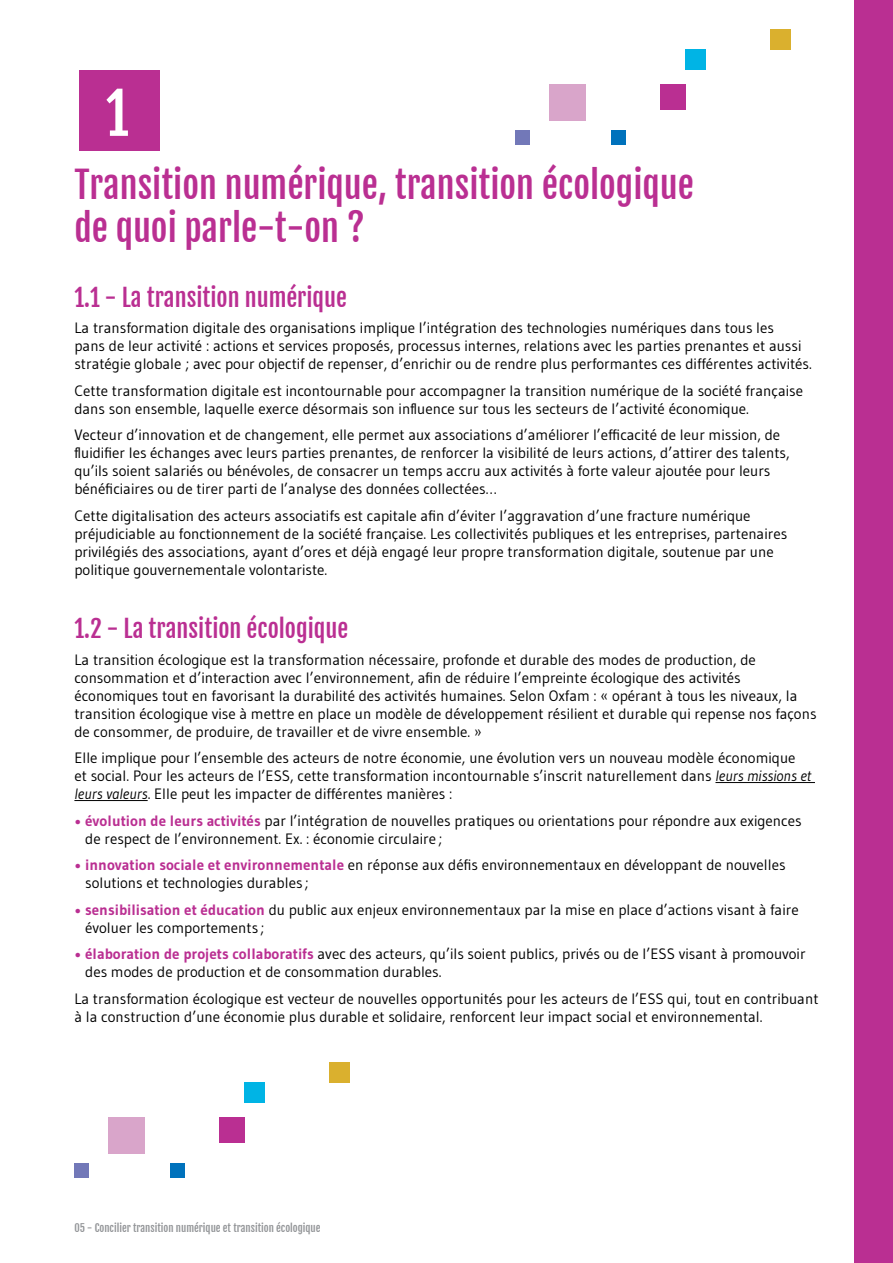
<style>
.page{position:relative;width:893px;height:1263px;background:#fff}
.page>*{position:absolute;margin:0;border:0;box-sizing:border-box;transform-origin:0 0}
.t1{font:56.55px "Fjalla One";color:#fff}
.t2{font:36px/43.2px "Fjalla One";color:#ba2f92}
.t3{font:24px "Fjalla One";color:#ba2f92}
.t4{font:15px/18px "Gudea";color:#000}
.t5{font:10.5px "Fjalla One";color:#939598}
.s1{font-style:italic}
.s2{font-weight:700;color:#ba2f92}
</style>
<div class="page">
<div style="left:855px;top:0;width:38px;height:1263px;background:#ba2f92"></div>
<hr style="left:715px;top:782px;width:100px;height:1px;background:#000">
<hr style="left:74px;top:800px;width:74px;height:1px;background:#000">
<div style="left:549px;top:84px;width:36px;height:37px;background:#d9a5ca"></div>
<div style="left:611px;top:130px;width:15px;height:15px;background:#0072bc"></div>
<div style="left:515px;top:130px;width:15px;height:15px;background:#7278b8"></div>
<div style="left:660px;top:84px;width:25px;height:26px;background:#ba2f92"></div>
<div style="left:685px;top:49px;width:21px;height:21px;background:#00b4e5"></div>
<div style="left:770px;top:29px;width:20px;height:20px;background:#dab02e"></div>
<div style="left:79px;top:70px;width:81px;height:80px;background:#ba2f92"></div>
<div style="left:108px;top:1117px;width:37px;height:37px;background:#d9a5ca"></div>
<div style="left:170px;top:1163px;width:15px;height:15px;background:#0072bc"></div>
<div style="left:74px;top:1163px;width:15px;height:15px;background:#7278b8"></div>
<div style="left:219px;top:1117px;width:26px;height:26px;background:#ba2f92"></div>
<div style="left:245px;top:1082px;width:20px;height:21px;background:#00b4e5"></div>
<div style="left:329px;top:1062px;width:21px;height:20px;background:#dab02e"></div>
<h1 class="t1" style="left:106px;top:79px;width:24px">1</h1>
<h2 class="t2" style="left:74px;top:163px;width:621px">Transition numérique, transition écologique de quoi parle-t-on ?</h2>
<h3 class="t3" style="left:74px;top:282px;width:274px">1.1 - La transition numérique</h3>
<p class="t4" style="left:74px;top:319px;width:739px">La transformation digitale des organisations implique l’intégration des technologies numériques dans tous les<br>pans de leur activité : actions et services proposés, processus internes, relations avec les parties prenantes et aussi stratégie globale ; avec pour objectif de repenser, d’enrichir ou de rendre plus performantes ces différentes activités.</p>
<p class="t4" style="left:74px;top:381px;width:730px">Cette transformation digitale est incontournable pour accompagner la transition numérique de la société française dans son ensemble, laquelle exerce désormais son influence sur tous les secteurs de l’activité économique.</p>
<p class="t4" style="left:74px;top:426px;width:717px">Vecteur d’innovation et de changement, elle permet aux associations d’améliorer l’efficacité de leur mission, de fluidifier les échanges avec leurs parties prenantes, de renforcer la visibilité de leurs actions, d’attirer des talents, qu’ils soient salariés ou bénévoles, de consacrer un temps accru aux activités à forte valeur ajoutée pour leurs bénéficiaires ou de tirer parti de l’analyse des données collectées…</p>
<p class="t4" style="left:74px;top:506px;width:714px">Cette digitalisation des acteurs associatifs est capitale afin d’éviter l’aggravation d’une fracture numérique préjudiciable au fonctionnement de la société française. Les collectivités publiques et les entreprises, partenaires privilégiés des associations, ayant d’ores et déjà engagé leur propre transformation digitale, soutenue par une politique gouvernementale volontariste.</p>
<h3 class="t3" style="left:74px;top:614px;width:275px">1.2 - La transition écologique</h3>
<p class="t4" style="left:74px;top:650px;width:744px">La transition écologique est la transformation nécessaire, profonde et durable des modes de production, de consommation et d’interaction avec l’environnement, afin de réduire l’empreinte écologique des activités économiques tout en favorisant la durabilité des activités humaines. Selon Oxfam : « opérant à tous les niveaux, la transition écologique vise à mettre en place un modèle de développement résilient et durable qui repense nos façons de consommer, de produire, de travailler et de vivre ensemble. »</p>
<p class="t4" style="left:74px;top:749px;width:739px">Elle implique pour l’ensemble des acteurs de notre économie, une évolution vers un nouveau modèle économique et social. Pour les acteurs de l’ESS, cette transformation incontournable s’inscrit naturellement dans <span class="s1">leurs missions et leurs valeurs</span>. Elle peut les impacter de différentes manières :</p>
<p class="t4" style="left:85px;top:811px;width:718px;text-indent:-11px"><span class="s2">• évolution de leurs activités</span> par l’intégration de nouvelles pratiques ou orientations pour répondre aux exigences de respect de l’environnement. Ex. : économie circulaire ;</p>
<p class="t4" style="left:85px;top:856px;width:702px;text-indent:-11px"><span class="s2">• innovation sociale et environnementale</span> en réponse aux défis environnementaux en développant de nouvelles solutions et technologies durables ;</p>
<p class="t4" style="left:85px;top:900px;width:715px;text-indent:-11px"><span class="s2">• sensibilisation et éducation</span> du public aux enjeux environnementaux par la mise en place d’actions visant à faire évoluer les comportements ;</p>
<p class="t4" style="left:85px;top:945px;width:722px;text-indent:-11px"><span class="s2">• élaboration de projets collaboratifs</span> avec des acteurs, qu’ils soient publics, privés ou de l’ESS visant à promouvoir des modes de production et de consommation durables.</p>
<p class="t4" style="left:74px;top:989px;width:746px">La transformation écologique est vecteur de nouvelles opportunités pour les acteurs de l’ESS qui, tout en contribuant à la construction d’une économie plus durable et solidaire, renforcent leur impact social et environnemental.</p>
<p class="t5" style="left:74px;top:1221px;width:248px">05 - Concilier transition numérique et transition écologique</p>
</div>
